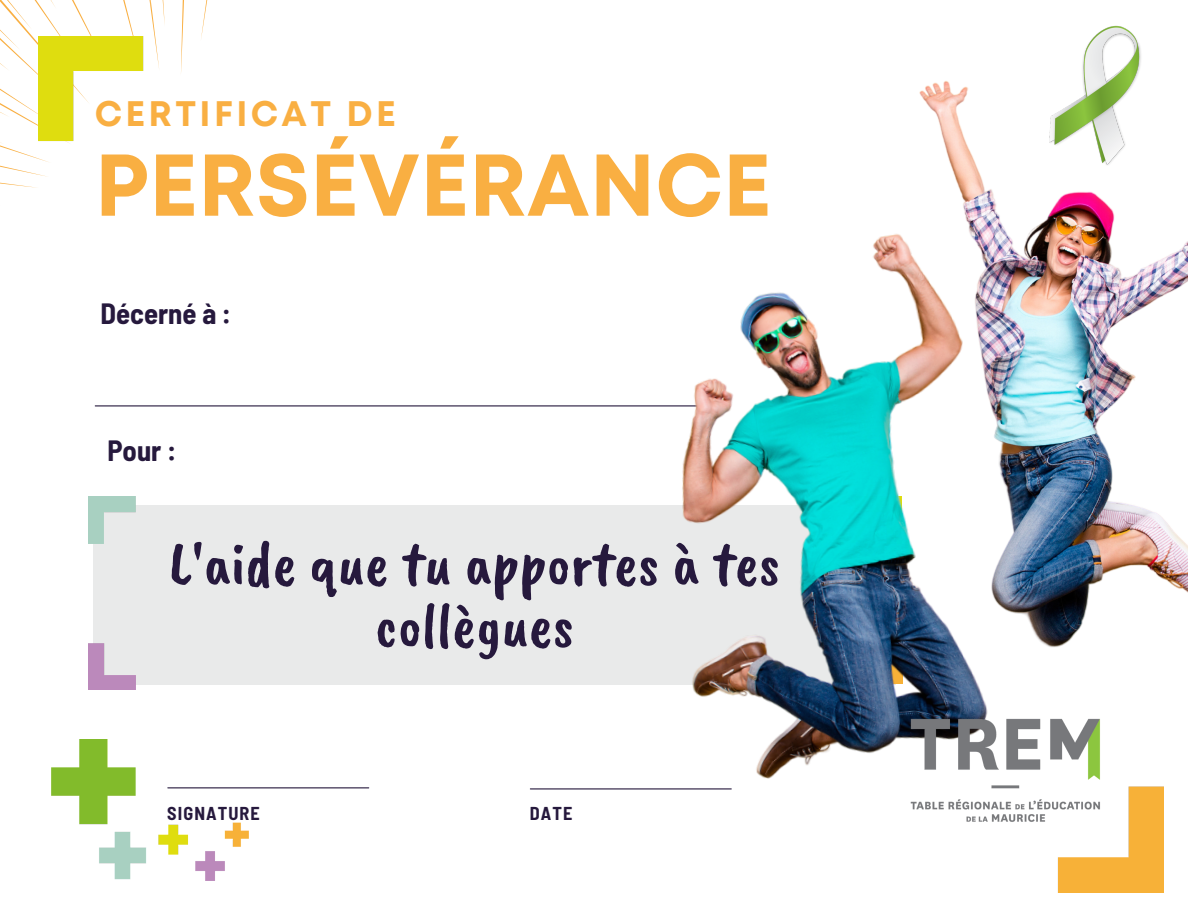
<style>
.page{position:relative;width:1188px;height:918px;background:#fff}
.page>*{position:absolute;margin:0;border:0;box-sizing:border-box;transform-origin:0 0}
.t1{font:700 87.45px "Mont";color:#f9af42}
.t2{font:62.85px/61.8px "Caveat Brush";color:#26193d;text-align:center}
.t3{font:700 35.4px "Mont";letter-spacing:.095em;color:#f9af42}
.t4{font:700 semi-condensed 28.65px "Barlow";color:#26193d}
.t5{font:700 semi-condensed 18.15px "Barlow";letter-spacing:.06em;color:#26193d}
</style>
<div class="page">
<img style="left:1083px;top:25px;width:58px;height:35px">
<hr style="left:95px;top:405px;width:604px;height:1px;background:#26193d">
<img style="left:51px;top:740px;width:197px;height:140px">
<svg style="left:181px;top:0;width:3px;height:72px"></svg>
<svg style="left:201px;top:0;width:7px;height:39px"></svg>
<svg style="left:0;top:0;width:165px;height:188px"></svg>
<div style="left:93px;top:506px;width:802px;height:179px;background:#e9eaea"></div>
<img style="left:88px;top:643px;width:48px;height:47px">
<img style="left:88px;top:497px;width:52px;height:47px">
<img style="left:619px;top:234px;width:366px;height:556px">
<img style="left:892px;top:702px;width:208px;height:120px">
<img style="left:909px;top:60px;width:279px;height:604px">
<img style="left:39px;top:37px;width:112px;height:118px">
<img style="left:972px;top:749px;width:192px;height:144px">
<hr style="left:168px;top:787px;width:201px;height:1px;background:#26193d">
<hr style="left:530px;top:788px;width:201px;height:1px;background:#26193d">
<p class="t3" style="left:95px;top:101px;width:303px">CERTIFICAT DE</p>
<p class="t1" style="left:95px;top:152px;width:678px">PERSÉVÉRANCE</p>
<p class="t4" style="left:100px;top:295px;width:132px">Décerné à :</p>
<p class="t4" style="left:107px;top:432px;width:70px">Pour :</p>
<p class="t2" style="left:169px;top:533px;width:612px">L'aide que tu apportes à tes collègues</p>
<p class="t5" style="left:167px;top:801px;width:94px">SIGNATURE</p>
<p class="t5" style="left:530px;top:801px;width:44px">DATE</p>
</div>
